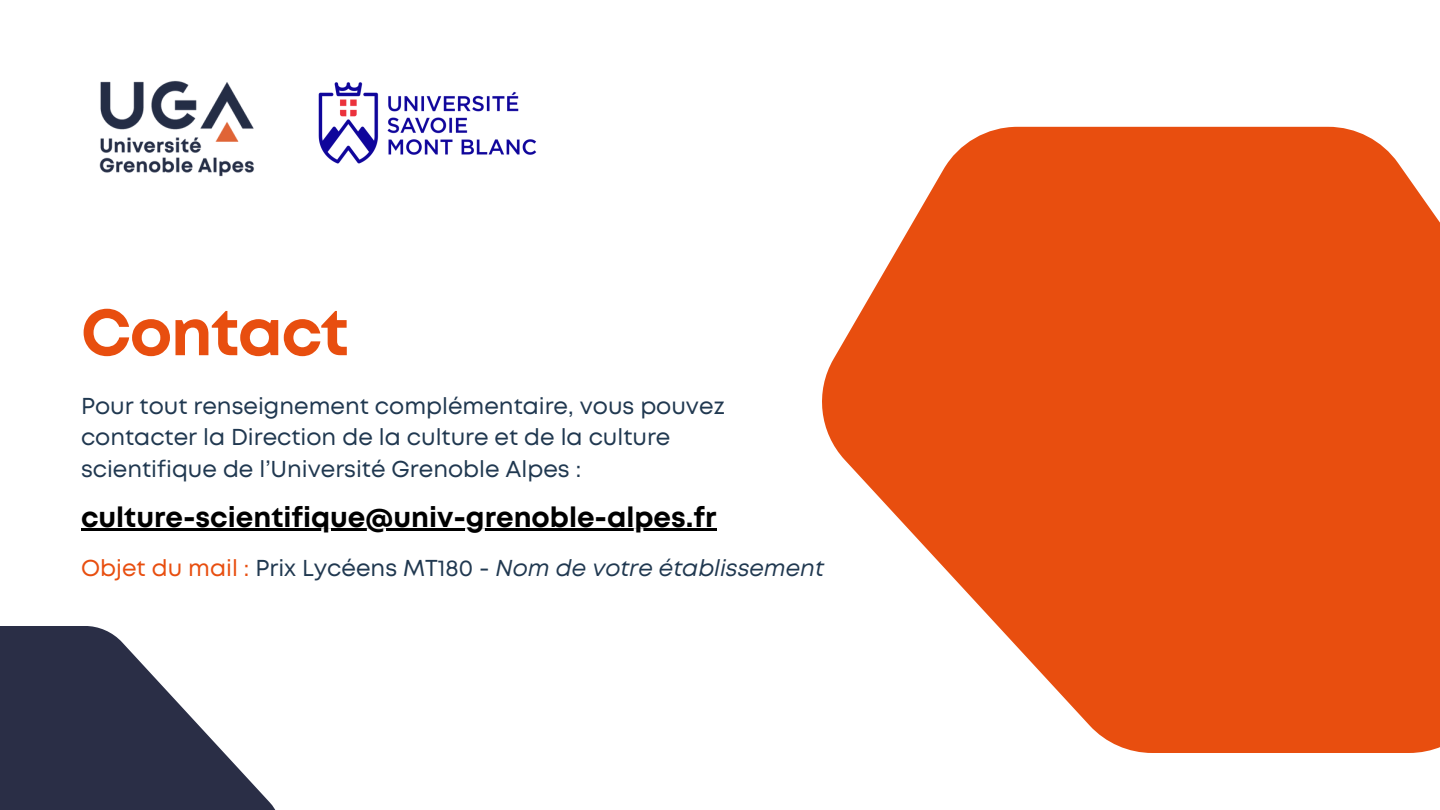
<style>
.page{position:relative;width:1440px;height:810px;background:#fff}
.page>*{position:absolute;margin:0;border:0;box-sizing:border-box;transform-origin:0 0}
.t1{font:700 65px "Mont";letter-spacing:-.02em;color:#e84e0f}
.t2{font:700 28px "Mont";color:#000}
.t3{font:23px/31.5px "Mont";color:#203850}
.t4{font:italic 23px "Mont";color:#203850}
.s1{font-style:normal;color:#e84e0f}
.s2{font-style:normal}
</style>
<div class="page">
<svg style="left:822px;top:127px;width:618px;height:626px;fill:#e84e0f"></svg>
<svg style="left:0;top:626px;width:276px;height:184px;fill:#2a2e46"></svg>
<hr style="left:81px;top:529px;width:636px;height:2px;background:#000">
<img style="left:99px;top:80px;width:155px;height:97px">
<img style="left:318px;top:82px;width:219px;height:82px">
<h1 class="t1" style="left:81px;top:290px;width:269px">Contact</h1>
<p class="t3" style="left:81px;top:390px;width:645px">Pour tout renseignement complémentaire, vous pouvez contacter la Direction de la culture et de la culture scientifique de l’Université Grenoble Alpes :</p>
<p class="t2" style="left:81px;top:499px;width:637px">culture-scientifique@univ-grenoble-alpes.fr</p>
<p class="t4" style="left:81px;top:553px;width:744px"><span class="s1">Objet du mail :</span> <span class="s2">Prix Lycéens MT180 -</span> Nom de votre établissement</p>
</div>
